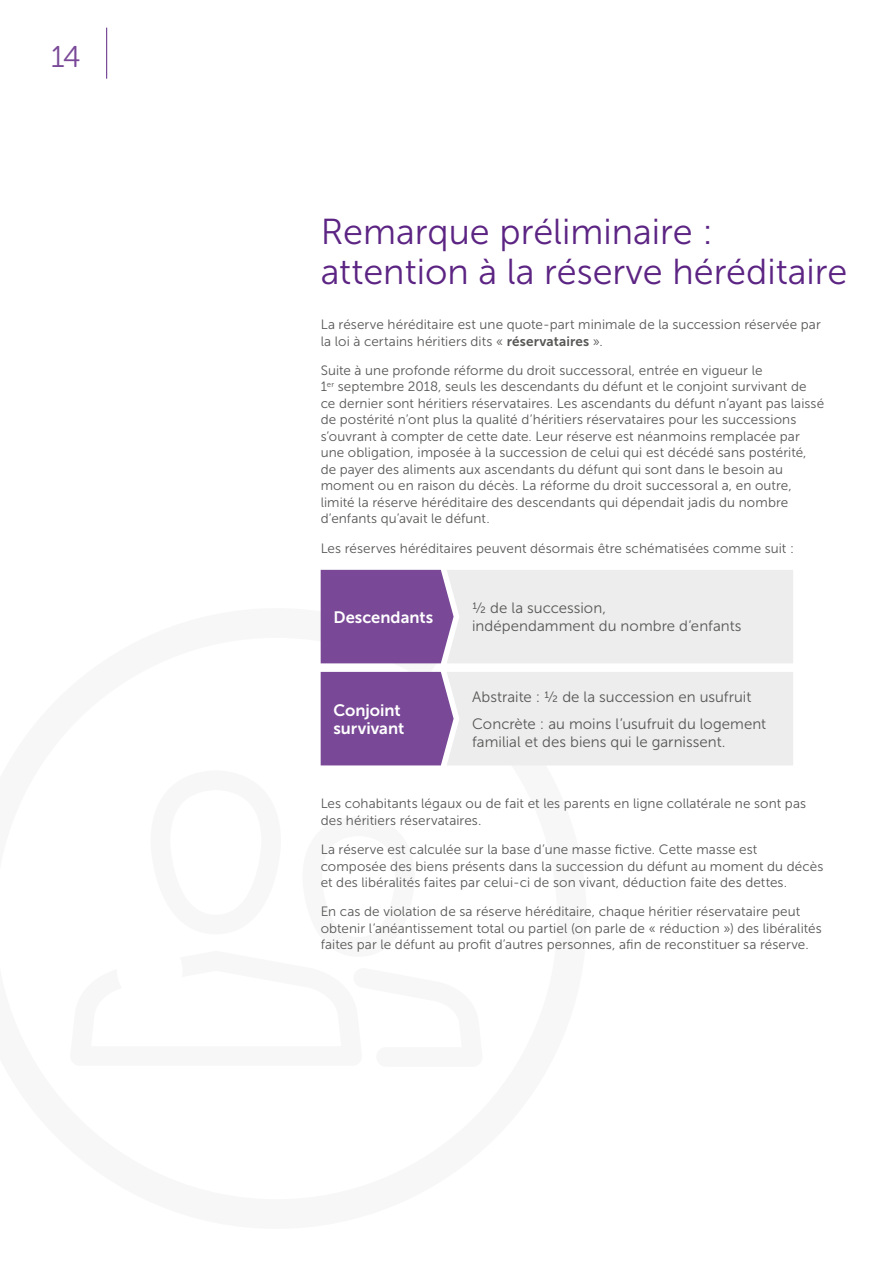
<style>
.page{position:relative;width:893px;height:1263px;background:#fff}
.page>*{position:absolute;margin:0;border:0;box-sizing:border-box;transform-origin:0 0}
.t1{font:36px/40.5px "Museo Sans 300";color:#5c2483}
.t2{font:30px "Museo Sans Rounded 300";color:#794897}
.t3{font:16.5px/18px "Museo Sans 700";color:#fff}
.t4{font:15px/18px "Museo Sans 300";letter-spacing:.005em;color:#575756}
.t5{font:13.5px/16.5px "Museo Sans 300";letter-spacing:.005em;color:#575756}
.s1{font-family:"Museo Sans 700"}
</style>
<div class="page">
<hr style="left:106px;top:28px;width:1px;height:51px;background:#5c2483">
<svg style="left:321px;top:570px;width:472px;height:93px;background:#cec0d6"></svg>
<svg style="left:320px;top:672px;width:473px;height:94px;background:#cfc2d6"></svg>
<h2 class="t2" style="left:51px;top:40px;width:31px">14</h2>
<h1 class="t1" style="left:321px;top:211px;width:528px">Remarque préliminaire : attention à la réserve héréditaire</h1>
<p class="t5" style="left:321px;top:316px;width:502px">La réserve héréditaire est une quote-part minimale de la succession réservée par la loi à certains héritiers dits « <span class="s1">réservataires</span> ».</p>
<p class="t5" style="left:321px;top:362px;width:505px">Suite à une profonde réforme du droit successoral, entrée en vigueur le<br>1<sup>er</sup> septembre 2018, seuls les descendants du défunt et le conjoint survivant de ce dernier sont héritiers réservataires. Les ascendants du défunt n’ayant pas laissé de postérité n’ont plus la qualité d’héritiers réservataires pour les successions s’ouvrant à compter de cette date. Leur réserve est néanmoins remplacée par une obligation, imposée à la succession de celui qui est décédé sans postérité, de payer des aliments aux ascendants du défunt qui sont dans le besoin au moment ou en raison du décès. La réforme du droit successoral a, en outre, limité la réserve héréditaire des descendants qui dépendait jadis du nombre d’enfants qu’avait le défunt.</p>
<p class="t5" style="left:321px;top:540px;width:475px">Les réserves héréditaires peuvent désormais être schématisées comme suit :</p>
<p class="t3" style="left:333px;top:608px;width:101px">Descendants</p>
<p class="t4" style="left:472px;top:599px;width:271px">½ de la succession,<br>indépendamment du nombre d’enfants</p>
<p class="t3" style="left:333px;top:701px;width:72px">Conjoint survivant</p>
<p class="t4" style="left:472px;top:684px;width:296px;line-height:26.5px">Abstraite : ½ de la succession en usufruit<br>Concrète : au moins l’usufruit du logement</p>
<p class="t4" style="left:472px;top:732px;width:255px">familial et des biens qui le garnissent.</p>
<p class="t5" style="left:321px;top:795px;width:487px">Les cohabitants légaux ou de fait et les parents en ligne collatérale ne sont pas des héritiers réservataires.</p>
<p class="t5" style="left:321px;top:841px;width:504px">La réserve est calculée sur la base d’une masse fictive. Cette masse est composée des biens présents dans la succession du défunt au moment du décès et des libéralités faites par celui-ci de son vivant, déduction faite des dettes.</p>
<p class="t5" style="left:321px;top:903px;width:503px">En cas de violation de sa réserve héréditaire, chaque héritier réservataire peut obtenir l’anéantissement total ou partiel (on parle de « réduction ») des libéralités faites par le défunt au profit d’autres personnes, afin de reconstituer sa réserve.</p>
</div>
